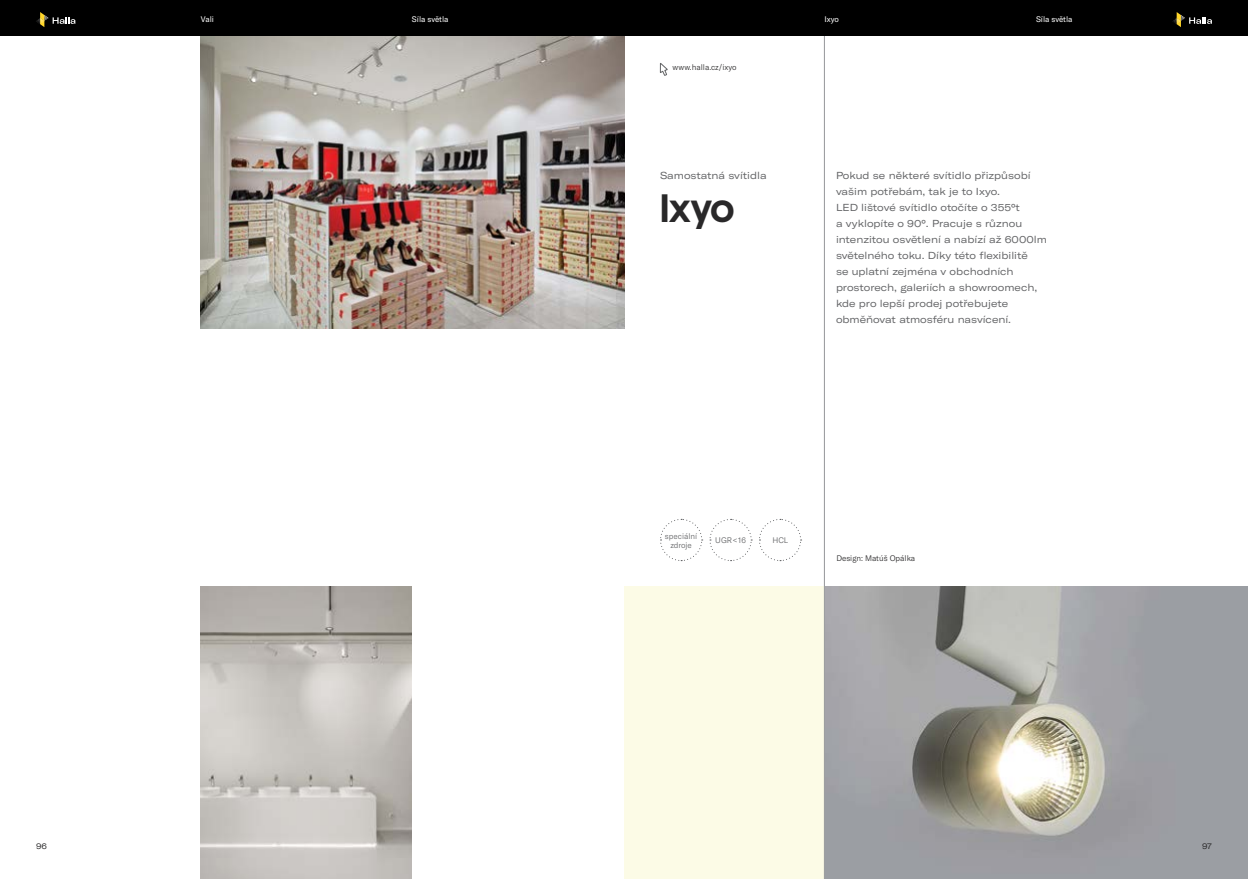
<style>
.page{position:relative;width:1248px;height:879px;background:#fff}
.page>*{position:absolute;margin:0;border:0;box-sizing:border-box;transform-origin:0 0}
.t1{font:500 40px "Platform";color:#292829}
.t2{font:expanded 10px/16px "GT America";color:#636466}
.t3{font:300 8px "GT America";color:#292829}
.t4{font:8px "GT America";color:#fff}
.t5{font:300 8px/9px "GT America";color:#636466;text-align:center}
.t6{font:expanded 8px "GT America";color:#292829}
</style>
<div class="page">
<img style="left:825px;top:586px;width:422px;height:293px">
<div style="left:624px;top:586px;width:200px;height:293px;background:#fcfbe6"></div>
<div style="left:0;top:0;width:1247px;height:36px;background:#000"></div>
<svg style="left:36px;top:12px;width:39px;height:15px"></svg>
<svg style="left:1173px;top:12px;width:38px;height:15px"></svg>
<img style="left:200px;top:36px;width:424px;height:292px">
<img style="left:200px;top:586px;width:212px;height:293px">
<hr style="left:824px;top:36px;width:1px;height:843px;background:#95979a">
<svg style="left:659px;top:63px;width:8px;height:13px"></svg>
<svg style="left:709px;top:518px;width:43px;height:44px"></svg>
<svg style="left:759px;top:518px;width:42px;height:44px"></svg>
<svg style="left:660px;top:518px;width:42px;height:44px"></svg>
<p class="t4" style="left:201px;top:14px;width:15px">Vali</p>
<p class="t4" style="left:824px;top:14px;width:16px">Ixyo</p>
<p class="t4" style="left:412px;top:14px;width:38px">Síla světla</p>
<p class="t4" style="left:1035px;top:14px;width:38px">Síla světla</p>
<p class="t3" style="left:672px;top:62px;width:66px">www.halla.cz/ixyo</p>
<p class="t2" style="left:660px;top:168px;width:108px">Samostatná svítidla</p>
<h1 class="t1" style="left:660px;top:179px;width:76px">Ixyo</h1>
<p class="t2" style="left:835px;top:168px;width:212px">Pokud se některé svítidlo přizpůsobí vašim potřebám, tak je to Ixyo.<br>LED lištové svítidlo otočíte o 355°t<br>a vyklopíte o 90°. Pracuje s různou intenzitou osvětlení a nabízí až 6000lm světelného toku. Díky této flexibilitě<br>se uplatní zejména v obchodních prostorech, galeriích a showroomech, kde pro lepší prodej potřebujete obměňovat atmosféru nasvícení.</p>
<p class="t5" style="left:665px;top:532px;width:34px">speciální zdroje</p>
<p class="t5" style="left:715px;top:536px;width:32px">UGR &lt; 16</p>
<p class="t5" style="left:772px;top:536px;width:17px">HCL</p>
<p class="t3" style="left:836px;top:553px;width:80px">Design: Matúš Opálka</p>
<p class="t6" style="left:36px;top:842px;width:12px">96</p>
<p class="t6" style="left:1201px;top:842px;width:11px">97</p>
</div>
